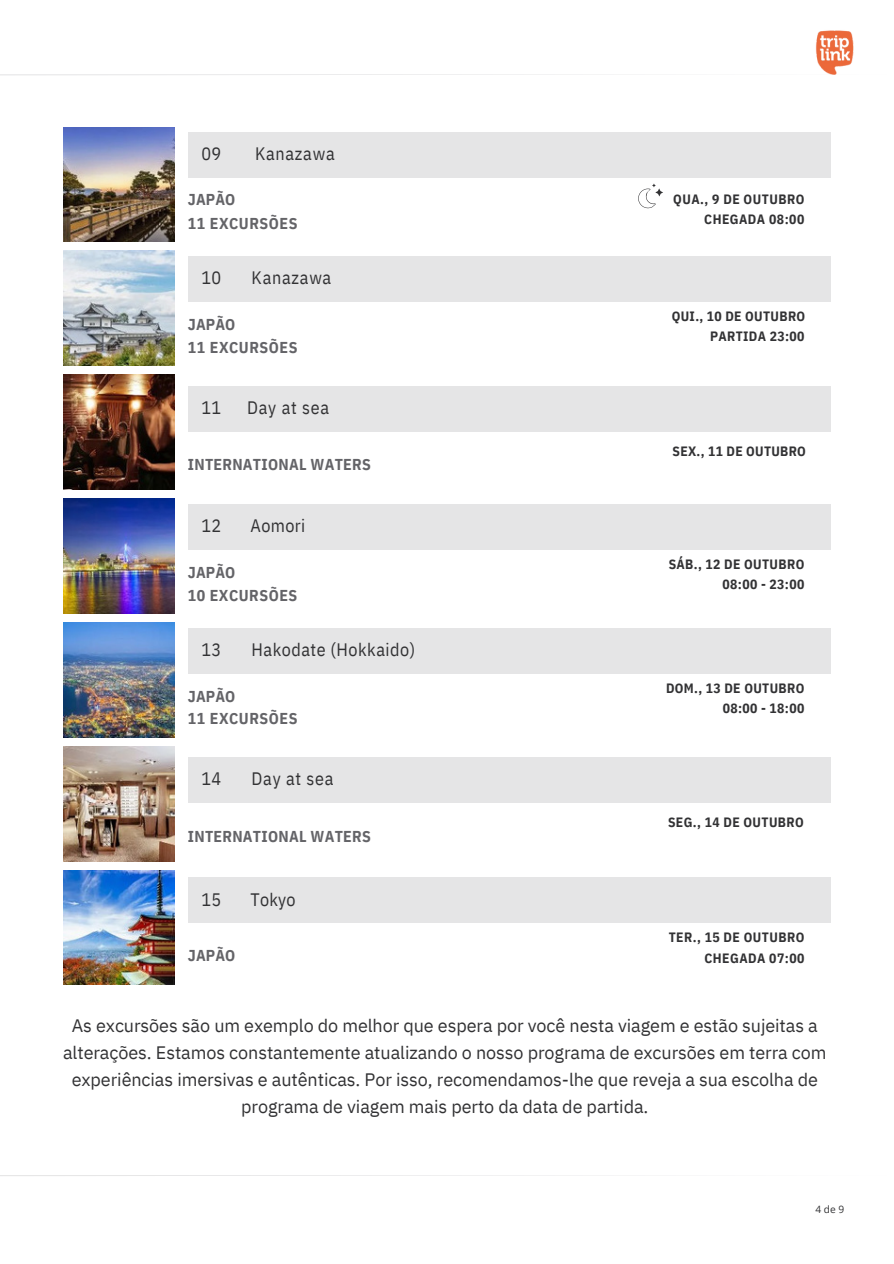
<style>
.page{position:relative;width:894px;height:1264px;background:#fff}
.page>*{position:absolute;margin:0;border:0;box-sizing:border-box;transform-origin:0 0}
.t1{font:18px/27px "IBM Plex Sans";letter-spacing:-.005em;color:#323234;text-align:center}
.t2{font:18px "IBM Plex Sans Cond";letter-spacing:.03em;color:#323234}
.t3{font:700 15.75px/22.5px "IBM Plex Sans Cond";letter-spacing:.015em;color:#646468}
.t4{font:700 15.75px/22.5px "IBM Plex Sans Cond";letter-spacing:.035em;color:#646468}
.t5{font:700 13.5px/20.2px "IBM Plex Sans Cond";letter-spacing:.03em;color:#323234;text-align:right}
.t6{font:10.2px "Open Sans";color:#323234}
</style>
<div class="page">
<div style="left:188px;top:133px;width:642px;height:45px;background:#e5e5e6"></div>
<svg style="left:638px;top:183px;width:25px;height:25px"></svg>
<div style="left:188px;top:256px;width:642px;height:45px;background:#e5e5e6"></div>
<div style="left:188px;top:386px;width:642px;height:45px;background:#e5e5e6"></div>
<div style="left:188px;top:504px;width:642px;height:45px;background:#e5e5e6"></div>
<div style="left:188px;top:628px;width:642px;height:45px;background:#e5e5e6"></div>
<div style="left:188px;top:757px;width:642px;height:45px;background:#e5e5e6"></div>
<div style="left:188px;top:877px;width:642px;height:45px;background:#e5e5e6"></div>
<img style="left:63px;top:127px;width:111px;height:115px">
<img style="left:63px;top:251px;width:111px;height:115px">
<img style="left:63px;top:375px;width:111px;height:114px">
<img style="left:63px;top:498px;width:111px;height:115px">
<img style="left:63px;top:622px;width:111px;height:115px">
<img style="left:63px;top:746px;width:111px;height:115px">
<img style="left:63px;top:870px;width:111px;height:114px">
<svg style="left:0;top:74px;width:583px;height:1px"></svg>
<svg style="left:0;top:1175px;width:583px;height:1px"></svg>
<img style="left:815px;top:30px;width:39px;height:45px">
<h2 class="t2" style="left:201px;top:142px;width:21px">09</h2>
<h3 class="t2" style="left:255px;top:142px;width:81px">Kanazawa</h3>
<h2 class="t4" style="left:188px;top:187px;width:111px;line-height:23.7px">JAPÃO<br>11 EXCURSÕES</h2>
<h1 class="t2" style="left:201px;top:266px;width:21px">10</h1>
<h1 class="t2" style="left:251px;top:266px;width:81px">Kanazawa</h1>
<h3 class="t4" style="left:188px;top:313px;width:111px">JAPÃO<br>11 EXCURSÕES</h3>
<h1 class="t2" style="left:201px;top:395px;width:21px">11</h1>
<p class="t2" style="left:247px;top:395px;width:83px">Day at sea</p>
<h1 class="t3" style="left:188px;top:453px;width:184px">INTERNATIONAL WATERS</h1>
<p class="t2" style="left:201px;top:513px;width:21px">12</p>
<p class="t2" style="left:250px;top:513px;width:56px">Aomori</p>
<p class="t3" style="left:188px;top:561px;width:111px">JAPÃO<br>10 EXCURSÕES</p>
<h3 class="t2" style="left:201px;top:637px;width:21px">13</h3>
<p class="t2" style="left:251px;top:637px;width:165px">Hakodate (Hokkaido)</p>
<p class="t4" style="left:188px;top:684px;width:111px">JAPÃO<br>11 EXCURSÕES</p>
<h2 class="t2" style="left:201px;top:766px;width:21px">14</h2>
<h2 class="t2" style="left:251px;top:766px;width:83px">Day at sea</h2>
<h2 class="t3" style="left:188px;top:824px;width:184px">INTERNATIONAL WATERS</h2>
<p class="t2" style="left:201px;top:887px;width:21px">15</p>
<h1 class="t3" style="left:188px;top:943px;width:49px">JAPÃO</h1>
<h3 class="t2" style="left:250px;top:887px;width:47px">Tokyo</h3>
<h1 class="t5" style="left:673px;top:189px;width:133px">QUA., 9 DE OUTUBRO<br>CHEGADA 08:00</h1>
<h1 class="t5" style="left:671px;top:306px;width:135px">QUI., 10 DE OUTUBRO<br>PARTIDA 23:00</h1>
<h3 class="t5" style="left:672px;top:440px;width:135px">SEX., 11 DE OUTUBRO</h3>
<p class="t5" style="left:668px;top:553px;width:137px">SÁB., 12 DE OUTUBRO<br>08:00 - 23:00</p>
<h2 class="t5" style="left:665px;top:677px;width:140px">DOM., 13 DE OUTUBRO<br>08:00 - 18:00</h2>
<p class="t5" style="left:667px;top:812px;width:137px">SEG., 14 DE OUTUBRO</p>
<h3 class="t5" style="left:668px;top:927px;width:137px">TER., 15 DE OUTUBRO<br>CHEGADA 07:00</h3>
<p class="t1" style="left:63px;top:1012px;width:764px">As excursões são um exemplo do melhor que espera por você nesta viagem e estão sujeitas a alterações. Estamos constantemente atualizando o nosso programa de excursões em terra com experiências imersivas e autênticas. Por isso, recomendamos-lhe que reveja a sua escolha de programa de viagem mais perto da data de partida.</p>
<p class="t6" style="left:815px;top:1202px;width:30px">4 de 9</p>
</div>
